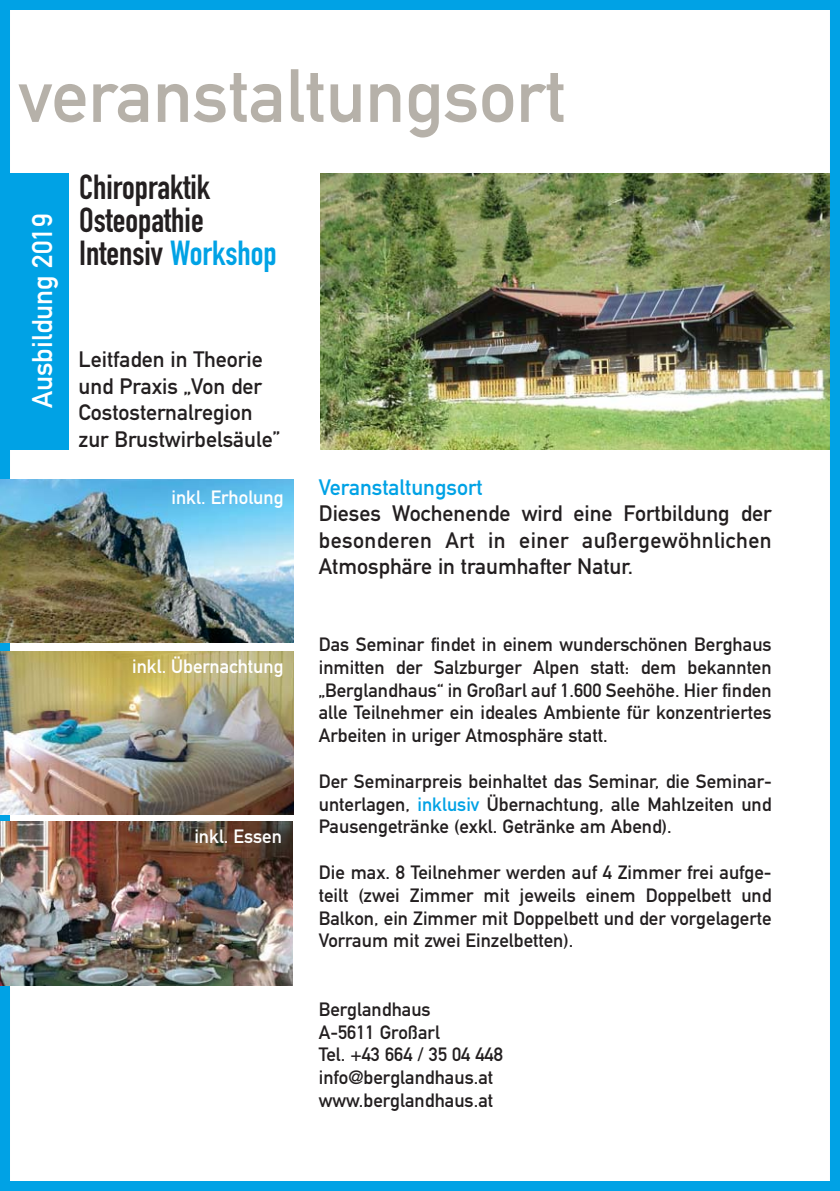
<style>
.page{position:relative;width:840px;height:1191px;background:#fff}
.page>*{position:absolute;margin:0;border:0;box-sizing:border-box;transform-origin:0 0}
.t1{font:74px "DIN Mittelschrift Alternate";color:#b6b1a9}
.t2{font:34.2px/33px "DIN Engschrift";color:#231f20}
.t3{font:28px "DIN Mittelschrift Alternate";color:#fff}
.t4{font:22px/26.4px "DIN Mittelschrift Alternate";color:#231f20;text-align:justify}
.t5{font:22px "DIN Mittelschrift Alternate";color:#00a2e5}
.t6{font:19px/22.8px "DIN Mittelschrift Alternate";color:#231f20;text-align:justify}
.t7{font:19px "DIN Mittelschrift Alternate";color:#fff}
.s1{color:#00a2e5}
</style>
<div class="page">
<img style="left:320px;top:173px;width:508px;height:276px">
<div style="left:0;top:0;width:839px;height:1191px;border:10px solid #00a2e5"></div>
<div style="left:0;top:173px;width:68px;height:276px;background:#00a2e5"></div>
<img style="left:0;top:479px;width:294px;height:163px">
<img style="left:0;top:651px;width:294px;height:164px">
<img style="left:0;top:821px;width:292px;height:164px">
<h1 class="t1" style="left:19px;top:69px;width:548px">veranstaltungsort</h1>
<h3 class="t3" style="left:32px;top:408px;width:195px;rotate:-90deg">Ausbildung 2019</h3>
<h2 class="t2" style="left:79px;top:175px;width:199px">Chiropraktik<br>Osteopathie<br>Intensiv <span class="s1">Workshop</span></h2>
<p class="t4" style="left:79px;top:348px;width:203px;text-align:left">Leitfaden in Theorie und Praxis „Von der<br>Costosternalregion zur Brustwirbelsäule”</p>
<p class="t7" style="left:171px;top:490px;width:113px">inkl. Erholung</p>
<p class="t7" style="left:132px;top:659px;width:153px">inkl. Übernachtung</p>
<p class="t7" style="left:194px;top:829px;width:89px">inkl. Essen</p>
<p class="t5" style="left:318px;top:479px;width:165px">Veranstaltungsort</p>
<p class="t4" style="left:318px;top:502px;width:454px">Dieses Wochenende wird eine Fortbildung der besonderen Art in einer außergewöhnlichen Atmosphäre in traumhafter Natur.</p>
<p class="t6" style="left:318px;top:635px;width:454px">Das Seminar findet in einem wunderschönen Berghaus inmitten der Salzburger Alpen statt: dem bekannten „Berglandhaus“ in Großarl auf 1.600 Seehöhe. Hier finden alle Teilnehmer ein ideales Ambiente für konzentriertes Arbeiten in uriger Atmosphäre statt.</p>
<p class="t6" style="left:318px;top:771px;width:454px">Der Seminarpreis beinhaltet das Seminar, die Seminar&shy;unterlagen, <span class="s1">inklusiv</span> Übernachtung, alle Mahlzeiten und Pausengetränke (exkl. Getränke am Abend).</p>
<p class="t6" style="left:318px;top:862px;width:454px">Die max. 8 Teilnehmer werden auf 4 Zimmer frei aufge&shy;teilt (zwei Zimmer mit jeweils einem Doppelbett und Balkon, ein Zimmer mit Doppelbett und der vorgelagerte Vorraum mit zwei Einzelbetten).</p>
<p class="t6" style="left:318px;top:999px;width:185px;text-align:left">Berglandhaus<br>A-5611 Großarl<br>Tel. +43 664 / 35 04 448 info@berglandhaus.at www.berglandhaus.at</p>
</div>
